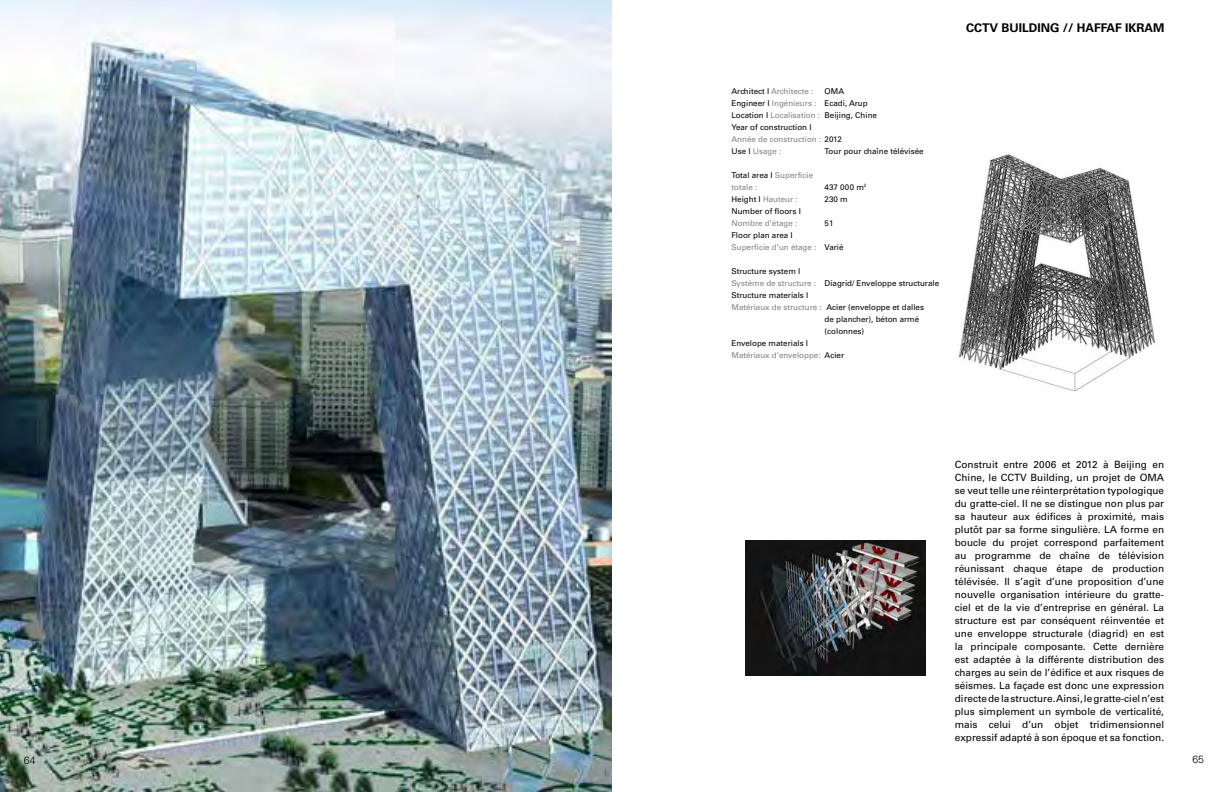
<style>
.page{position:relative;width:1224px;height:792px;background:#fff}
.page>*{position:absolute;margin:0;border:0;box-sizing:border-box;transform-origin:0 0}
.t1{font:700 12px "Univers LT Std";color:#000}
.t2{font:300 10.5px "Univers LT Std";color:#000}
.t3{font:10px/13px "Univers LT Std";color:#000;text-align:justify}
.t4{font:8px/12px "Univers LT Std";color:#000}
.t5{font:8px/12px "Univers LT Std";color:#808285}
.s1{color:#000}
.s2{color:#808285}
</style>
<div class="page">
<img style="left:0;top:0;width:612px;height:792px">
<img style="left:959px;top:154px;width:196px;height:236px">
<img style="left:746px;top:541px;width:180px;height:135px">
<p class="t4" style="left:825px;top:85px;width:54px">OMA<br>Ecadi, Arup<br>Beijing, Chine</p>
<p class="t4" style="left:825px;top:145px;width:101px">Tour pour chaîne télévisée</p>
<p class="t4" style="left:825px;top:181px;width:43px">437 000 m<sup>2<br></sup>230 m</p>
<p class="t4" style="left:825px;top:217px;width:10px">51</p>
<p class="t4" style="left:825px;top:241px;width:20px">Varié</p>
<p class="t4" style="left:825px;top:277px;width:116px">Diagrid/ Enveloppe structurale</p>
<p class="t4" style="left:825px;top:301px;width:101px">Acier (enveloppe et dalles de plancher), béton armé (colonnes)</p>
<p class="t4" style="left:825px;top:349px;width:21px">Acier</p>
<p class="t5" style="left:731px;top:85px;width:112px"><span class="s1">Architect I</span> Architecte :<br><span class="s1">Engineer I</span> Ingénieurs :<br><span class="s1">Location I</span> Localisation :<br><span class="s1">Year of construction I<br></span>Année de construction : <span class="s1">2012<br>Use I</span> Usage :</p>
<p class="t4" style="left:731px;top:169px;width:83px">Total area I <span class="s2">Superficie totale :<br></span>Height I <span class="s2">Hauteur :<br></span>Number of floors I</p>
<p class="t5" style="left:731px;top:217px;width:67px">Nombre d’étage :</p>
<p class="t4" style="left:731px;top:229px;width:63px">Floor plan area I</p>
<p class="t5" style="left:731px;top:241px;width:86px">Superficie d’un étage :</p>
<p class="t4" style="left:731px;top:265px;width:70px">Structure system I</p>
<p class="t5" style="left:731px;top:277px;width:86px">Système de structure :</p>
<p class="t4" style="left:731px;top:289px;width:78px">Structure materials I</p>
<p class="t5" style="left:731px;top:301px;width:92px">Matériaux de structure :</p>
<p class="t4" style="left:731px;top:337px;width:78px">Envelope materials I</p>
<p class="t5" style="left:731px;top:349px;width:91px">Matériaux d’enveloppe:</p>
<p class="t1" style="left:966px;top:20px;width:200px">CCTV BUILDING // HAFFAF IKRAM</p>
<p class="t3" style="left:955px;top:458px;width:211px">Construit entre 2006 et 2012 à Beijing en Chine, le CCTV Building, un projet de OMA se veut telle une réinterprétation typologique du gratte-ciel. Il ne se distingue non plus par sa hauteur aux édifices à proximité, mais plutôt par sa forme singulière. LA forme en boucle du projet correspond parfaitement au programme de chaîne de télévision réunissant chaque étape de production télévisée. Il s’agit d’une proposition d’une nouvelle organisation intérieure du gratte&shy;ciel et de la vie d’entreprise en général. La structure est par conséquent réinventée et une enveloppe structurale (diagrid) en est la principale composante. Cette dernière est adaptée à la différente distribution des charges au sein de l’édifice et aux risques de séismes. La façade est donc une expression directe de la structure. Ainsi, le gratte-ciel n’est plus simplement un symbole de verticalité, mais celui d’un objet tridimensionnel expressif adapté à son époque et sa fonction.</p>
<p class="t2" style="left:24px;top:753px;width:13px">64</p>
<p class="t2" style="left:1192px;top:753px;width:13px">65</p>
</div>
